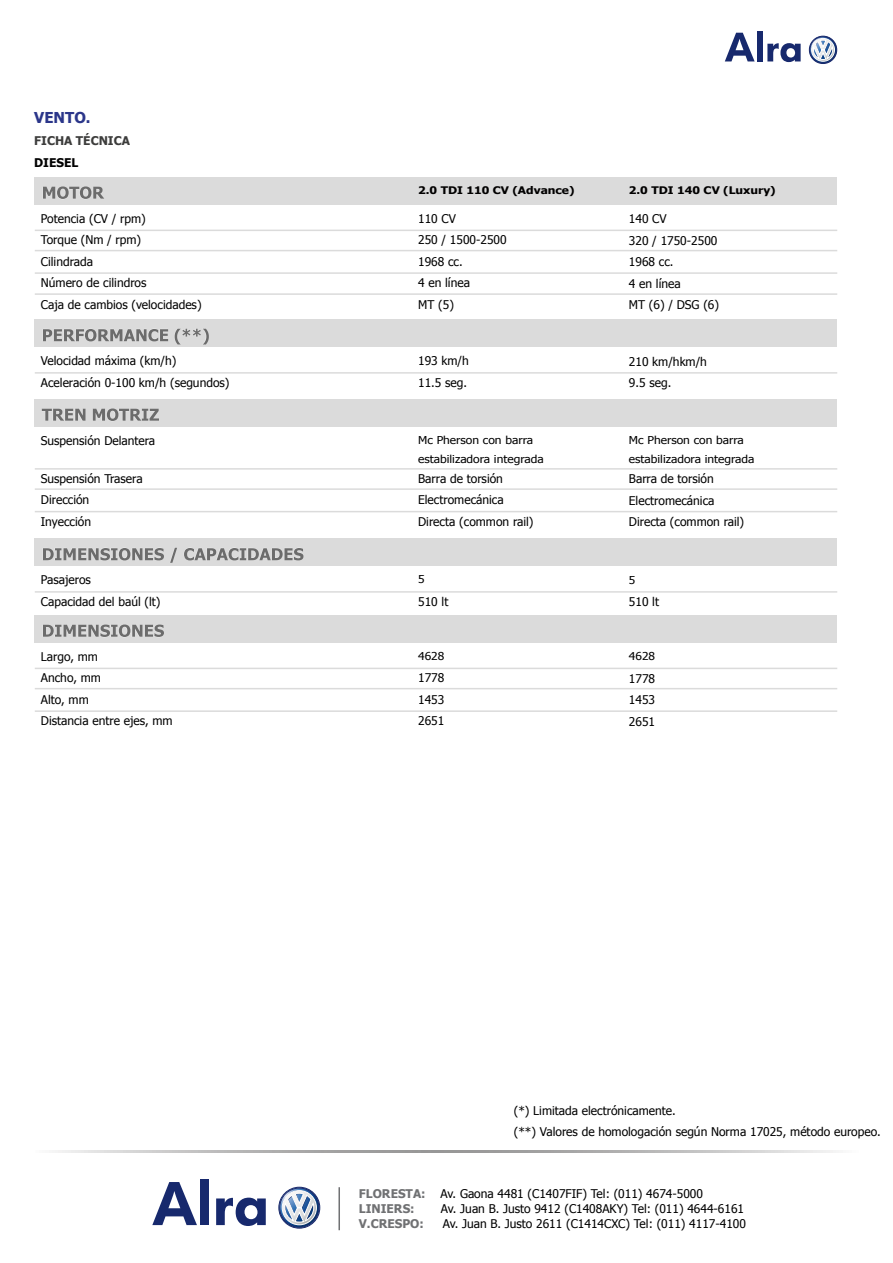
<style>
.page{position:relative;width:893px;height:1263px;background:#fff}
.page>*{position:absolute;margin:0;border:0;box-sizing:border-box;transform-origin:0 0}
.t1{font:700 15px "Tahoma";color:#2b368a}
.t2{font:12px/21.5px "Tahoma";color:#010000}
.t3{font:700 12px "Tahoma";color:#707173}
.t4{font:700 12px "Tahoma";color:#3d3d3c}
.t5{font:700 12px "Tahoma";color:#010000}
.t6{font:10.95px/19px "Tahoma";color:#010000;scale:1.1 1}
.t7{font:700 10.5px "Tahoma";color:#010000;scale:1.15 1}
</style>
<div class="page">
<div style="left:34px;top:177px;width:803px;height:27px;background:#dbdbdb"></div>
<hr style="left:35px;top:230px;width:802px;height:1px;background:#dbdbdb">
<hr style="left:35px;top:250px;width:802px;height:1px;background:#dbdbdb">
<hr style="left:35px;top:272px;width:802px;height:2px;background:#dbdbdb">
<hr style="left:35px;top:293px;width:802px;height:2px;background:#dbdbdb">
<svg style="left:43px;top:186px;width:61px;height:13px"></svg>
<div style="left:34px;top:399px;width:803px;height:27px;background:#dbdbdb"></div>
<hr style="left:35px;top:468px;width:802px;height:2px;background:#dbdbdb">
<hr style="left:35px;top:488px;width:802px;height:2px;background:#dbdbdb">
<hr style="left:35px;top:511px;width:802px;height:1px;background:#dbdbdb">
<svg style="left:42px;top:408px;width:117px;height:13px"></svg>
<div style="left:34px;top:615px;width:803px;height:27px;background:#dbdbdb"></div>
<hr style="left:35px;top:668px;width:802px;height:1px;background:#dbdbdb">
<hr style="left:35px;top:688px;width:802px;height:1px;background:#dbdbdb">
<hr style="left:35px;top:710px;width:802px;height:2px;background:#dbdbdb">
<svg style="left:43px;top:624px;width:121px;height:13px"></svg>
<div style="left:34px;top:538px;width:803px;height:28px;background:#dbdbdb"></div>
<hr style="left:35px;top:591px;width:802px;height:2px;background:#dbdbdb">
<svg style="left:43px;top:548px;width:261px;height:15px"></svg>
<div style="left:34px;top:319px;width:803px;height:28px;background:#dbdbdb"></div>
<hr style="left:35px;top:372px;width:802px;height:2px;background:#dbdbdb">
<svg style="left:43px;top:329px;width:166px;height:15px"></svg>
<svg style="left:725px;top:33px;width:30px;height:28px"></svg>
<div style="left:757px;top:31px;width:6px;height:30px;background:#17296d"></div>
<svg style="left:767px;top:43px;width:34px;height:19px"></svg>
<div style="left:809px;top:36px;width:28px;height:28px;border:1px solid #17296d;border-radius:50%"></div>
<div style="left:810px;top:37px;width:26px;height:26px;border:1px solid #17296d;border-radius:50%"></div>
<svg style="left:811px;top:38px;width:24px;height:24px"></svg>
<svg style="left:152px;top:1182px;width:45px;height:43px"></svg>
<div style="left:201px;top:1179px;width:8px;height:46px;background:#17296d"></div>
<svg style="left:216px;top:1197px;width:50px;height:29px"></svg>
<svg style="left:279px;top:1187px;width:41px;height:41px"></svg>
<div style="left:279px;top:1187px;width:41px;height:41px;border:1px solid #17296d;border-radius:50%"></div>
<div style="left:280px;top:1188px;width:39px;height:39px;border:1px solid #17296d;border-radius:50%"></div>
<svg style="left:282px;top:1190px;width:35px;height:35px"></svg>
<hr style="left:338px;top:1187px;width:2px;height:43px;background:#707173">
<svg style="left:55px;top:1151px;width:781px;height:1px"></svg>
<p class="t1" style="left:34px;top:107px;width:58px">VENTO.</p>
<p class="t4" style="left:34px;top:133px;width:97px">FICHA TÉCNICA</p>
<p class="t5" style="left:34px;top:154px;width:46px">DIESEL</p>
<p class="t2" style="left:41px;top:207px;width:162px">Potencia (CV / rpm)<br>Torque (Nm / rpm)<br>Cilindrada<br>Número de cilindros<br>Caja de cambios (velocidades)</p>
<p class="t7" style="left:418px;top:183px;width:137px">2.0 TDI 110 CV (Advance)</p>
<p class="t7" style="left:629px;top:183px;width:129px">2.0 TDI 140 CV (Luxury)</p>
<p class="t2" style="left:418px;top:207px;width:90px">110 CV<br>250 / 1500-2500<br>1968 cc.<br>4 en línea<br>MT (5)</p>
<p class="t2" style="left:629px;top:208px;width:92px">140 CV<br>320 / 1750-2500<br>1968 cc.<br>4 en línea<br>MT (6) / DSG (6)</p>
<p class="t2" style="left:41px;top:350px;width:190px">Velocidad máxima (km/h)<br>Aceleración 0-100 km/h (segundos)</p>
<p class="t2" style="left:418px;top:350px;width:52px">193 km/h<br>11.5 seg.</p>
<p class="t2" style="left:41px;top:429px;width:116px">Suspensión Delantera</p>
<p class="t2" style="left:41px;top:467px;width:103px">Suspensión Trasera<br>Dirección<br>Inyección</p>
<p class="t6" style="left:418px;top:430px;width:116px">Mc Pherson con barra estabilizadora integrada</p>
<p class="t2" style="left:418px;top:467px;width:117px">Barra de torsión<br>Electromecánica<br>Directa (common rail)</p>
<p class="t2" style="left:41px;top:569px;width:121px">Pasajeros<br>Capacidad del baúl (lt)</p>
<p class="t6" style="left:418px;top:569px;width:7px">5</p>
<p class="t2" style="left:418px;top:590px;width:32px">510 lt</p>
<p class="t2" style="left:41px;top:645px;width:133px">Largo, mm<br>Ancho, mm<br>Alto, mm<br>Distancia entre ejes, mm</p>
<p class="t6" style="left:418px;top:646px;width:25px">4628</p>
<p class="t2" style="left:418px;top:667px;width:28px;text-align:justify">1778<br>1453<br>2651</p>
<p class="t2" style="left:629px;top:350px;width:80px">210 km/hkm/h<br>9.5 seg.</p>
<p class="t6" style="left:629px;top:430px;width:116px">Mc Pherson con barra estabilizadora integrada</p>
<p class="t2" style="left:629px;top:468px;width:117px">Barra de torsión<br>Electromecánica<br>Directa (common rail)</p>
<p class="t6" style="left:629px;top:570px;width:7px">5</p>
<p class="t2" style="left:629px;top:591px;width:32px">510 lt</p>
<p class="t6" style="left:629px;top:646px;width:25px">4628</p>
<p class="t2" style="left:629px;top:667px;width:28px;text-align:justify">1778<br>1453<br>2651</p>
<p class="t2" style="left:514px;top:1099px;width:368px;line-height:21px">(*) Limitada electrónicamente.<br>(**) Valores de homologación según Norma 17025, método europeo.</p>
<p class="t3" style="left:359px;top:1185px;width:68px">FLORESTA:</p>
<p class="t2" style="left:441px;top:1182px;width:264px">Av. Gaona 4481 (C1407FIF) Tel: (011) 4674-5000</p>
<p class="t3" style="left:359px;top:1200px;width:57px">LINIERS:</p>
<p class="t2" style="left:441px;top:1197px;width:305px">Av. Juan B. Justo 9412 (C1408AKY) Tel: (011) 4644-6161</p>
<p class="t3" style="left:359px;top:1215px;width:67px">V.CRESPO:</p>
<p class="t2" style="left:443px;top:1212px;width:305px">Av. Juan B. Justo 2611 (C1414CXC) Tel: (011) 4117-4100</p>
</div>
